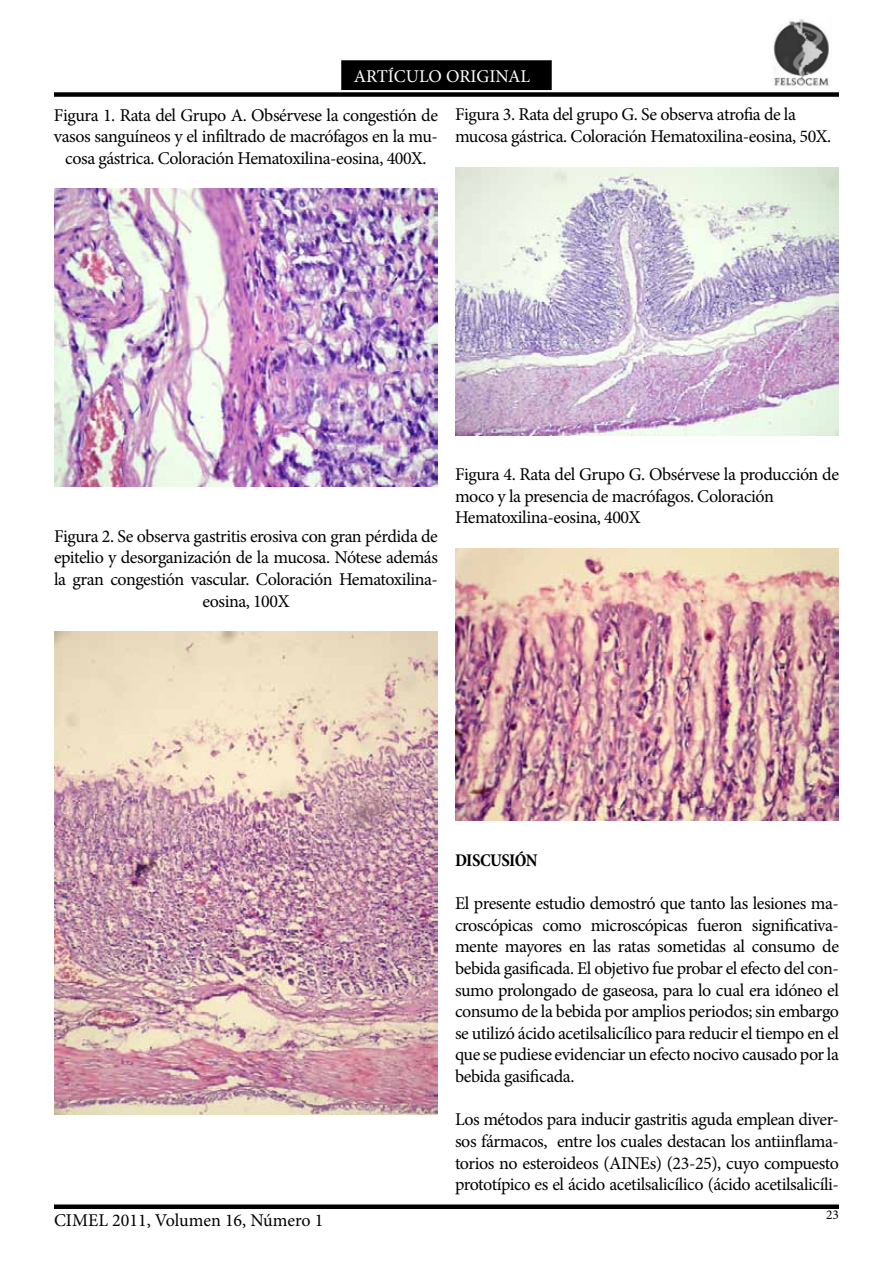
<style>
.page{position:relative;width:893px;height:1263px;background:#fff}
.page>*{position:absolute;margin:0;border:0;box-sizing:border-box;transform-origin:0 0}
.t1{font:18px/21.6px "Minion Pro";letter-spacing:-.025em;color:#000}
.t2{font:18px "Minion Pro";color:#000}
.t3{font:18px "Minion Pro";color:#fff}
.t4{font:700 condensed 18px "Minion Pro";letter-spacing:-.03em;color:#000}
.t5{font:13.5px "Minion Pro";color:#000}
</style>
<div class="page">
<div style="left:54px;top:92px;width:785px;height:5px;background:#000"></div>
<div style="left:54px;top:1204px;width:785px;height:5px;background:#000"></div>
<div style="left:342px;top:61px;width:209px;height:28px;background:#000"></div>
<div style="left:341px;top:60px;width:211px;height:30px;border:2px solid #000"></div>
<img style="left:773px;top:19px;width:56px;height:67px">
<img style="left:455px;top:167px;width:384px;height:269px">
<img style="left:455px;top:548px;width:384px;height:273px">
<img style="left:54px;top:189px;width:384px;height:298px">
<img style="left:54px;top:632px;width:384px;height:482px">
<p class="t3" style="left:354px;top:64px;width:178px">ARTÍCULO ORIGINAL</p>
<p class="t1" style="left:455px;top:104px;width:378px">Figura 3. Rata del grupo G. Se observa atrofia de la mucosa gástrica. Coloración Hematoxilina-eosina, 50X.</p>
<p class="t1" style="left:54px;top:104px;width:385px;text-align:center">Figura 1. Rata del Grupo A. Obsérvese la congestión de vasos sanguíneos y el infiltrado de macrófagos en la mu&shy;cosa gástrica. Coloración Hematoxilina-eosina, 400X.</p>
<p class="t1" style="left:54px;top:525px;width:385px;text-align:center">Figura 2. Se observa gastritis erosiva con gran pérdida de epitelio y desorganización de la mucosa. Nótese además la gran congestión vascular. Coloración Hematoxilina&shy;eosina, 100X</p>
<p class="t1" style="left:455px;top:464px;width:385px">Figura 4. Rata del Grupo G. Obsérvese la producción de moco y la presencia de macrófagos. Coloración<br>Hematoxilina-eosina, 400X</p>
<p class="t2" style="left:54px;top:1208px;width:271px">CIMEL 2011, Volumen 16, Número 1</p>
<p class="t4" style="left:455px;top:848px;width:84px">DISCUSIÓN</p>
<p class="t1" style="left:455px;top:893px;width:385px;text-align:justify">El presente estudio demostró que tanto las lesiones ma&shy;croscópicas como microscópicas fueron significativa&shy;mente mayores en las ratas sometidas al consumo de bebida gasificada. El objetivo fue probar el efecto del con&shy;sumo prolongado de gaseosa, para lo cual era idóneo el consumo de la bebida por amplios periodos; sin embargo se utilizó ácido acetilsalicílico para reducir el tiempo en el que se pudiese evidenciar un efecto nocivo causado por la bebida gasificada.</p>
<p class="t1" style="left:455px;top:1109px;width:386px;text-align:justify">Los métodos para inducir gastritis aguda emplean diver&shy;sos fármacos, entre los cuales destacan los antiinflama&shy;torios no esteroideos (AINEs) (23-25), cuyo compuesto prototípico es el ácido acetilsalicílico (ácido acetilsalicíli-</p>
<p class="t5" style="left:826px;top:1205px;width:14px">23</p>
</div>
